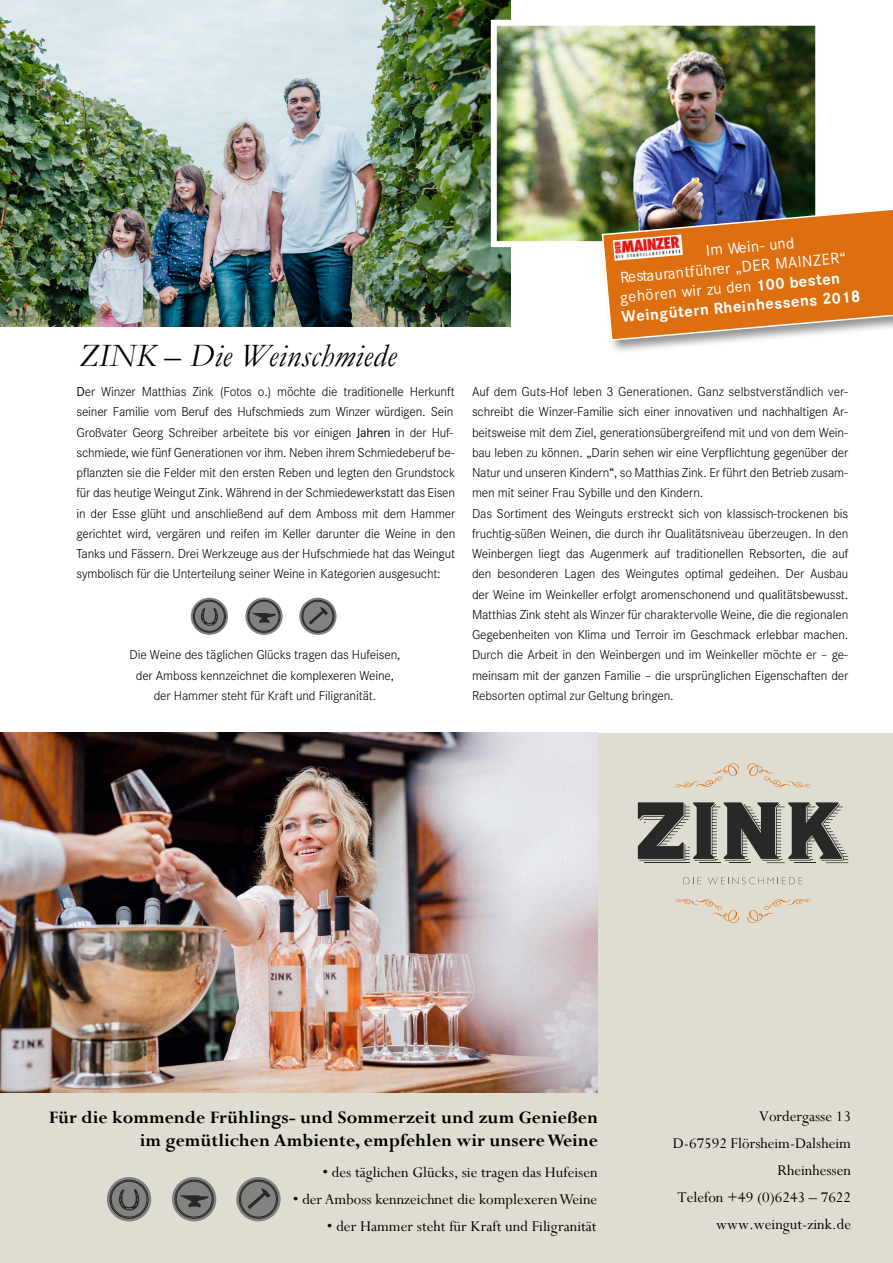
<style>
.page{position:relative;width:893px;height:1263px;background:#fff}
.page>*{position:absolute;margin:0;border:0;box-sizing:border-box;transform-origin:0 0}
.t1{font:italic 33px "Garamond";letter-spacing:.01em;color:#000}
.t2{font:700 19.5px/23.5px "Perpetua";color:#000;text-align:right}
.t3{font:16.5px/27px "Perpetua";color:#000;text-align:right}
.t4{font:16.35px/19.6px "Corporate S";color:#fff}
.t5{font:300 13.5px/20.2px "Corporate S";letter-spacing:-.01em;color:#000}
.s1{font-weight:400}
.s2{font-weight:700}
</style>
<div class="page">
<div style="left:0;top:733px;width:893px;height:530px;background:#dfddd1"></div>
<svg style="left:638px;top:802px;width:210px;height:61px"></svg>
<svg style="left:747px;top:898px;width:64px;height:25px"></svg>
<svg style="left:675px;top:898px;width:64px;height:25px"></svg>
<svg style="left:675px;top:763px;width:64px;height:25px"></svg>
<svg style="left:747px;top:763px;width:64px;height:25px"></svg>
<svg style="left:683px;top:877px;width:18px;height:7px"></svg>
<svg style="left:708px;top:877px;width:94px;height:7px"></svg>
<img style="left:0;top:733px;width:597px;height:360px">
<svg style="left:172px;top:1177px;width:44px;height:44px"></svg>
<div style="left:175px;top:1179px;width:39px;height:40px;border:1px solid #282827;border-radius:50%"></div>
<div style="left:176px;top:1181px;width:36px;height:36px;border:1px solid #282827;border-radius:50%"></div>
<svg style="left:180px;top:1195px;width:29px;height:12px"></svg>
<svg style="left:236px;top:1177px;width:45px;height:44px"></svg>
<div style="left:239px;top:1179px;width:39px;height:40px;border:1px solid #282827;border-radius:50%"></div>
<div style="left:240px;top:1181px;width:37px;height:36px;border:1px solid #282827;border-radius:50%"></div>
<svg style="left:247px;top:1188px;width:23px;height:21px"></svg>
<svg style="left:107px;top:1177px;width:44px;height:44px"></svg>
<div style="left:110px;top:1179px;width:39px;height:40px;border:1px solid #282827;border-radius:50%"></div>
<div style="left:111px;top:1181px;width:36px;height:36px;border:1px solid #282827;border-radius:50%"></div>
<svg style="left:119px;top:1189px;width:20px;height:22px"></svg>
<svg style="left:245px;top:598px;width:38px;height:37px"></svg>
<div style="left:248px;top:600px;width:32px;height:33px;border:1px solid #282827;border-radius:50%"></div>
<div style="left:249px;top:601px;width:30px;height:30px;border:1px solid #282827;border-radius:50%"></div>
<svg style="left:252px;top:613px;width:25px;height:10px"></svg>
<svg style="left:299px;top:598px;width:38px;height:37px"></svg>
<div style="left:302px;top:600px;width:32px;height:33px;border:1px solid #282827;border-radius:50%"></div>
<div style="left:303px;top:601px;width:30px;height:30px;border:1px solid #282827;border-radius:50%"></div>
<svg style="left:309px;top:607px;width:19px;height:18px"></svg>
<svg style="left:191px;top:598px;width:37px;height:37px"></svg>
<div style="left:193px;top:600px;width:33px;height:33px;border:1px solid #282827;border-radius:50%"></div>
<div style="left:194px;top:601px;width:31px;height:30px;border:1px solid #282827;border-radius:50%"></div>
<svg style="left:201px;top:608px;width:17px;height:18px"></svg>
<img style="left:0;top:0;width:511px;height:326px">
<img style="left:498px;top:27px;width:316px;height:213px">
<div style="left:491px;top:20px;width:330px;height:227px;border:6px solid #fff"></div>
<div style="left:600px;top:204px;width:293px;height:151px;background:#000;opacity:.43"></div>
<svg style="left:601px;top:204px;width:292px;height:138px;background:#cc7c39"></svg>
<img style="left:613px;top:234px;width:70px;height:27px">
<h1 class="t1" style="left:79px;top:336px;width:319px">ZINK – Die Weinschmiede</h1>
<p class="t5" style="left:77px;top:382px;width:380px"><span class="s1">D</span>er Winzer Matthias Zink (Fotos o.) möchte die traditionelle Herkunft seiner Familie vom Beruf des Hufschmieds zum Winzer würdigen. Sein Großvater Georg Schreiber arbeitete bis vor einigen <span class="s1">Jahren</span> in der Huf&shy;schmiede, wie fünf Generationen vor ihm. Neben ihrem Schmiedeberuf be&shy;pflanzten sie die Felder mit den ersten Reben und legten den Grundstock für das heutige Weingut Zink. Während in der Schmiedewerkstatt das Eisen in der Esse glüht und anschließend auf dem Amboss mit dem Hammer gerichtet wird, vergären und reifen im Keller darunter die Weine in den Tanks und Fässern. Drei Werkzeuge aus der Hufschmiede hat das Weingut symbolisch für die Unterteilung seiner Weine in Kategorien ausgesucht:</p>
<p class="t5" style="left:130px;top:645px;width:272px;text-align:center">Die Weine des täglichen Glücks tragen das Hufeisen, der Amboss kennzeichnet die komplexeren Weine, der Hammer steht für Kraft und Filigranität.</p>
<p class="t4" style="left:616px;top:248px;width:240px;text-indent:90px;rotate:-5deg">Im Wein- und<br>Restaurantführer „DER MAINZER“ gehören wir zu den <span class="s2">100 besten<br>Weingütern Rheinhessens 201</span>8</p>
<p class="t5" style="left:472px;top:382px;width:378px">Auf dem Guts-Hof leben 3 Generationen. Ganz selbstverständlich ver&shy;schreibt die Winzer-Familie sich einer innovativen und nachhaltigen Ar&shy;beitsweise mit dem Ziel, generationsübergreifend mit und von dem Wein&shy;bau leben zu können. „Darin sehen wir eine Verpflichtung gegenüber der Natur und unseren Kindern“, so Matthias Zink. Er führt den Betrieb zusam&shy;men mit seiner Frau Sybille und den Kindern.<br>Das Sortiment des Weinguts erstreckt sich von klassisch-trockenen bis fruchtig-süßen Weinen, die durch ihr Qualitätsniveau überzeugen. In den Weinbergen liegt das Augenmerk auf traditionellen Rebsorten, die auf den besonderen Lagen des Weingutes optimal gedeihen. Der Ausbau der Weine im Weinkeller erfolgt aromenschonend und qualitätsbewusst.<br>Matthias Zink steht als Winzer für charaktervolle Weine, die die regionalen Gegebenheiten von Klima und Terroir im Geschmack erlebbar machen.<br>Durch die Arbeit in den Weinbergen und im Weinkeller möchte er – ge&shy;meinsam mit der ganzen Familie – die ursprünglichen Eigenschaften der Rebsorten optimal zur Geltung bringen.</p>
<h2 class="t2" style="left:49px;top:1105px;width:551px">Für die kommende Frühlings- und Sommerzeit und zum Genießen im gemütlichen Ambiente, empfehlen wir unsere Weine</h2>
<p class="t3" style="left:322px;top:1158px;width:277px">• des täglichen Glücks, sie tragen das Hufeisen</p>
<p class="t3" style="left:293px;top:1185px;width:306px">• der Amboss kennzeichnet die komplexeren Weine</p>
<p class="t3" style="left:327px;top:1212px;width:271px">• der Hammer steht für Kraft und Filigranität</p>
<p class="t3" style="left:673px;top:1102px;width:180px">Vordergasse 13<br>D-67592 Flörsheim-Dalsheim<br>Rheinhessen<br>Telefon +49 (0)6243 – 7622 www.weingut-zink.de</p>
</div>
